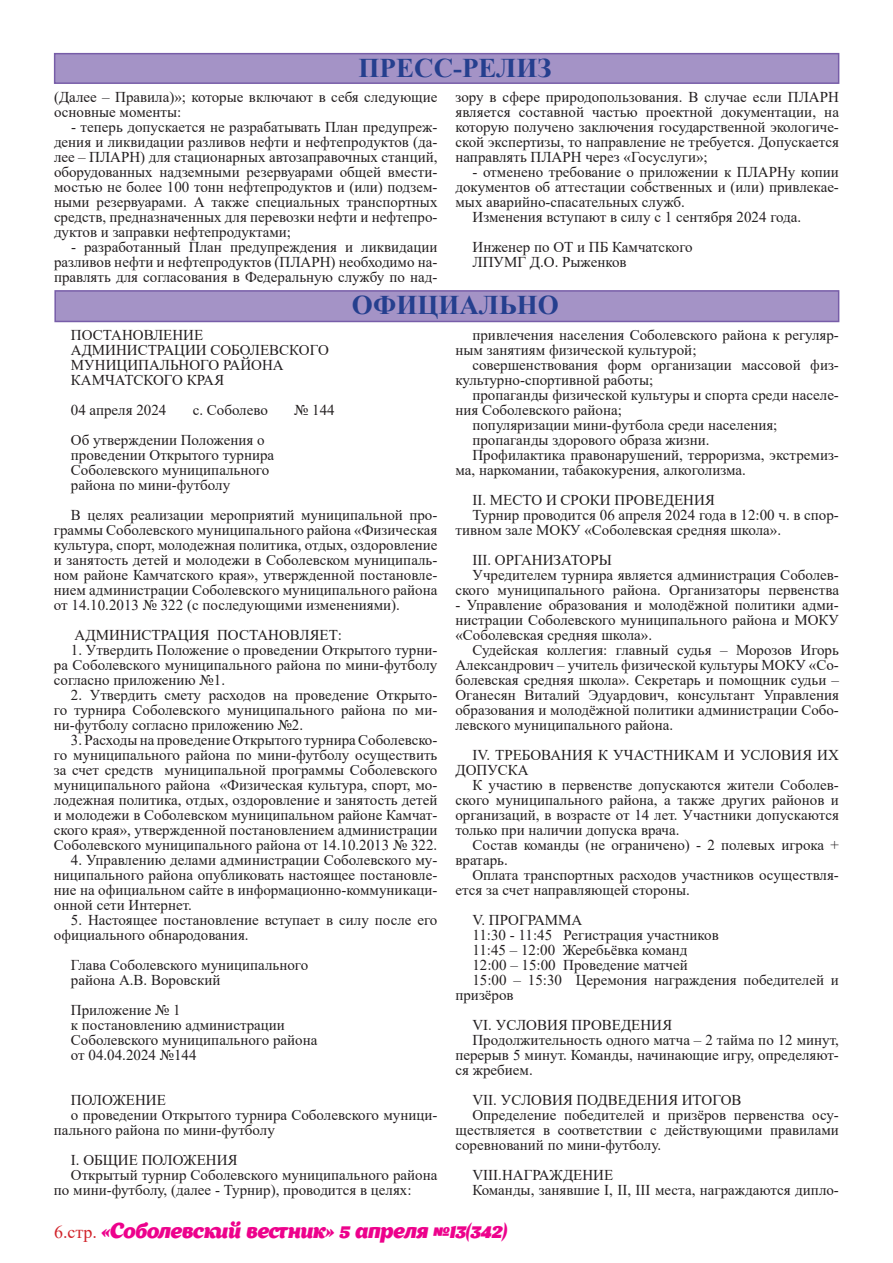
<style>
.page{position:relative;width:893px;height:1263px;background:#fff}
.page>*{position:absolute;margin:0;border:0;box-sizing:border-box;transform-origin:0 0}
.Основной_абзац{font:700 27px "Times New Roman";color:#253f8e}
.t1{font:italic 21px "Appetite";letter-spacing:-.005em;color:#ed028c}
.t2{font:15px/15px "Times New Roman";color:#231f20;text-align:justify}
.s1{font-family:"Times New Roman";font-style:normal;font-size:18px;color:#d1232a}
</style>
<div class="page">
<div style="left:55px;top:291px;width:784px;height:30px;background:#a493c6"></div>
<div style="left:54px;top:290px;width:785px;height:32px;border:2px solid #775da8"></div>
<div style="left:55px;top:54px;width:784px;height:29px;background:#a493c6"></div>
<div style="left:54px;top:53px;width:785px;height:31px;border:2px solid #775da8"></div>
<p class="Основной_абзац" style="left:359px;top:48px;width:195px">ПРЕСС-РЕЛИЗ</p>
<p class="t2" style="left:54px;top:89px;width:385px">(Далее – Правила)»; которые включают в себя следующие основные моменты:</p>
<p class="t2" style="left:54px;top:119px;width:385px;text-indent:17px">- теперь допускается не разрабатывать План предупреж&shy;дения и ликвидации разливов нефти и нефтепродуктов (да&shy;лее – ПЛАРН) для стационарных автозаправочных станций, оборудованных надземными резервуарами общей вмести&shy;мостью не более 100 тонн нефтепродуктов и (или) подзем&shy;ными резервуарами. А также специальных транспортных средств, предназначенных для перевозки нефти и нефтепро&shy;дуктов и заправки нефтепродуктами;</p>
<p class="t2" style="left:54px;top:239px;width:385px;text-indent:17px">- разработанный План предупреждения и ликвидации разливов нефти и нефтепродуктов (ПЛАРН) необходимо на&shy;правлять для согласования в Федеральную службу по над-</p>
<p class="t2" style="left:455px;top:89px;width:385px">зору в сфере природопользования. В случае если ПЛАРН является составной частью проектной документации, на которую получено заключения государственной экологиче&shy;ской экспертизы, то направление не требуется. Допускается направлять ПЛАРН через «Госуслуги»;</p>
<p class="t2" style="left:455px;top:164px;width:385px;text-indent:17px">- отменено требование о приложении к ПЛАРНу копии документов об аттестации собственных и (или) привлекае&shy;мых аварийно-спасательных служб.</p>
<p class="t2" style="left:472px;top:209px;width:330px">Изменения вступают в силу с 1 сентября 2024 года.</p>
<p class="t2" style="left:472px;top:239px;width:222px">Инженер по ОТ и ПБ Камчатского</p>
<p class="t2" style="left:472px;top:254px;width:156px">ЛПУМГ Д.О. Рыженков</p>
<p class="Основной_абзац" style="left:352px;top:286px;width:209px">ОФИЦИАЛЬНО</p>
<p class="t2" style="left:71px;top:327px;width:134px">ПОСТАНОВЛЕНИЕ</p>
<p class="t2" style="left:71px;top:342px;width:259px">АДМИНИСТРАЦИИ СОБОЛЕВСКОГО</p>
<p class="t2" style="left:71px;top:357px;width:214px">МУНИЦИПАЛЬНОГО РАЙОНА</p>
<p class="t2" style="left:71px;top:372px;width:155px">КАМЧАТСКОГО КРАЯ</p>
<p class="t2" style="left:71px;top:402px;width:97px">04 апреля 2024</p>
<p class="t2" style="left:193px;top:402px;width:77px">с. Соболево</p>
<p class="t2" style="left:294px;top:402px;width:42px">№ 144</p>
<p class="t2" style="left:71px;top:432px;width:195px">Об утверждении Положения о</p>
<p class="t2" style="left:71px;top:447px;width:205px">проведении Открытого турнира</p>
<p class="t2" style="left:71px;top:462px;width:200px">Соболевского муниципального</p>
<p class="t2" style="left:71px;top:477px;width:161px">района по мини-футболу</p>
<p class="t2" style="left:54px;top:507px;width:385px;text-indent:17px">В целях реализации мероприятий муниципальной про&shy;граммы Соболевского муниципального района «Физическая культура, спорт, молодежная политика, отдых, оздоровление и занятость детей и молодежи в Соболевском муниципаль&shy;ном районе Камчатского края», утвержденной постановле&shy;нием администрации Соболевского муниципального района от 14.10.2013 № 322 (с последующими изменениями).</p>
<p class="t2" style="left:75px;top:627px;width:269px">АДМИНИСТРАЦИЯ ПОСТАНОВЛЯЕТ:</p>
<p class="t2" style="left:54px;top:642px;width:385px;text-indent:17px">1. Утвердить Положение о проведении Открытого турни&shy;ра Соболевского муниципального района по мини-футболу согласно приложению №1.</p>
<p class="t2" style="left:54px;top:687px;width:385px;text-indent:17px">2. Утвердить смету расходов на проведение Открыто&shy;го турнира Соболевского муниципального района по ми&shy;ни-футболу согласно приложению №2.</p>
<p class="t2" style="left:54px;top:732px;width:385px;text-indent:17px">3. Расходы на проведение Открытого турнира Соболевско&shy;го муниципального района по мини-футболу осуществить за счет средств муниципальной программы Соболевского муниципального района «Физическая культура, спорт, мо&shy;лодежная политика, отдых, оздоровление и занятость детей и молодежи в Соболевском муниципальном районе Камчат&shy;ского края», утвержденной постановлением администрации Соболевского муниципального района от 14.10.2013 № 322.</p>
<p class="t2" style="left:54px;top:852px;width:385px;text-indent:17px">4. Управлению делами администрации Соболевского му&shy;ниципального района опубликовать настоящее постановле&shy;ние на официальном сайте в информационно-коммуникаци&shy;онной сети Интернет.</p>
<p class="t2" style="left:54px;top:912px;width:385px;text-indent:17px">5. Настоящее постановление вступает в силу после его официального обнародования.</p>
<p class="t2" style="left:71px;top:957px;width:239px">Глава Соболевского муниципального</p>
<p class="t2" style="left:71px;top:972px;width:151px">района А.В. Воровский</p>
<p class="t2" style="left:71px;top:1002px;width:111px">Приложение № 1</p>
<p class="t2" style="left:71px;top:1017px;width:216px">к постановлению администрации</p>
<p class="t2" style="left:71px;top:1032px;width:248px">Соболевского муниципального района</p>
<p class="t2" style="left:71px;top:1047px;width:127px">от 04.04.2024 №144</p>
<p class="t2" style="left:71px;top:1092px;width:96px">ПОЛОЖЕНИЕ</p>
<p class="t2" style="left:54px;top:1107px;width:385px;text-indent:17px">о проведении Открытого турнира Соболевского муници&shy;пального района по мини-футболу</p>
<p class="t2" style="left:71px;top:1152px;width:168px">I. ОБЩИЕ ПОЛОЖЕНИЯ</p>
<p class="t2" style="left:54px;top:1167px;width:385px;text-indent:17px">Открытый турнир Соболевского муниципального района по мини-футболу, (далее - Турнир), проводится в целях:</p>
<p class="t2" style="left:455px;top:327px;width:385px;text-indent:17px">привлечения населения Соболевского района к регуляр&shy;ным занятиям физической культурой;</p>
<p class="t2" style="left:455px;top:357px;width:385px;text-indent:17px">совершенствования форм организации массовой физ&shy;культурно-спортивной работы;</p>
<p class="t2" style="left:455px;top:387px;width:385px;text-indent:17px">пропаганды физической культуры и спорта среди населе&shy;ния Соболевского района;</p>
<p class="t2" style="left:472px;top:417px;width:306px">популяризации мини-футбола среди населения;</p>
<p class="t2" style="left:472px;top:432px;width:239px">пропаганды здорового образа жизни.</p>
<p class="t2" style="left:455px;top:447px;width:385px;text-indent:17px">Профилактика правонарушений, терроризма, экстремиз&shy;ма, наркомании, табакокурения, алкоголизма.</p>
<p class="t2" style="left:472px;top:492px;width:244px">II. МЕСТО И СРОКИ ПРОВЕДЕНИЯ</p>
<p class="t2" style="left:455px;top:507px;width:385px;text-indent:17px">Турнир проводится 06 апреля 2024 года в 12:00 ч. в спор&shy;тивном зале МОКУ «Соболевская средняя школа».</p>
<p class="t2" style="left:472px;top:552px;width:141px">III. ОРГАНИЗАТОРЫ</p>
<p class="t2" style="left:455px;top:567px;width:385px;text-align:right">Учредителем турнира является администрация Соболев&shy;ского муниципального района. Организаторы первенства</p>
<p class="t2" style="left:455px;top:597px;width:385px">- Управление образования и молодёжной политики адми&shy;нистрации Соболевского муниципального района и МОКУ «Соболевская средняя школа».</p>
<p class="t2" style="left:455px;top:642px;width:385px;text-indent:17px">Судейская коллегия: главный судья – Морозов Игорь Александрович – учитель физической культуры МОКУ «Со&shy;болевская средняя школа». Секретарь и помощник судьи – Оганесян Виталий Эдуардович, консультант Управления образования и молодёжной политики администрации Собо&shy;левского муниципального района.</p>
<p class="t2" style="left:455px;top:747px;width:385px;text-indent:17px">IV. ТРЕБОВАНИЯ К УЧАСТНИКАМ И УСЛОВИЯ ИХ<br>ДОПУСКА</p>
<p class="t2" style="left:455px;top:777px;width:385px;text-indent:17px">К участию в первенстве допускаются жители Соболев&shy;ского муниципального района, а также других районов и организаций, в возрасте от 14 лет. Участники допускаются только при наличии допуска врача.</p>
<p class="t2" style="left:455px;top:837px;width:385px;text-indent:17px">Состав команды (не ограничено) - 2 полевых игрока + вратарь.</p>
<p class="t2" style="left:455px;top:867px;width:385px;text-indent:17px">Оплата транспортных расходов участников осуществля&shy;ется за счет направляющей стороны.</p>
<p class="t2" style="left:472px;top:912px;width:112px">V. ПРОГРАММА</p>
<p class="t2" style="left:472px;top:927px;width:248px">11:30 - 11:45 Регистрация участников</p>
<p class="t2" style="left:472px;top:942px;width:216px">11:45 – 12:00 Жеребьёвка команд</p>
<p class="t2" style="left:472px;top:957px;width:217px">12:00 – 15:00 Проведение матчей</p>
<p class="t2" style="left:455px;top:972px;width:385px;text-indent:17px">15:00 – 15:30 Церемония награждения победителей и призёров</p>
<p class="t2" style="left:472px;top:1017px;width:201px">VI. УСЛОВИЯ ПРОВЕДЕНИЯ</p>
<p class="t2" style="left:455px;top:1032px;width:385px;text-indent:17px">Продолжительность одного матча – 2 тайма по 12 минут, перерыв 5 минут. Команды, начинающие игру, определяют&shy;ся жребием.</p>
<p class="t2" style="left:472px;top:1092px;width:271px">VII. УСЛОВИЯ ПОДВЕДЕНИЯ ИТОГОВ</p>
<p class="t2" style="left:455px;top:1107px;width:385px;text-indent:17px">Определение победителей и призёров первенства осу&shy;ществляется в соответствии с действующими правилами соревнований по мини-футболу.</p>
<p class="t2" style="left:472px;top:1167px;width:142px">VIII.НАГРАЖДЕНИЕ</p>
<p class="t2" style="left:472px;top:1182px;width:368px">Команды, занявшие I, II, III места, награждаются дипло-</p>
<h2 class="t1" style="left:54px;top:1217px;width:455px"><span class="s1">6.стр.</span> «Соболевский вестник» 5 апреля №13(342)</h2>
</div>
